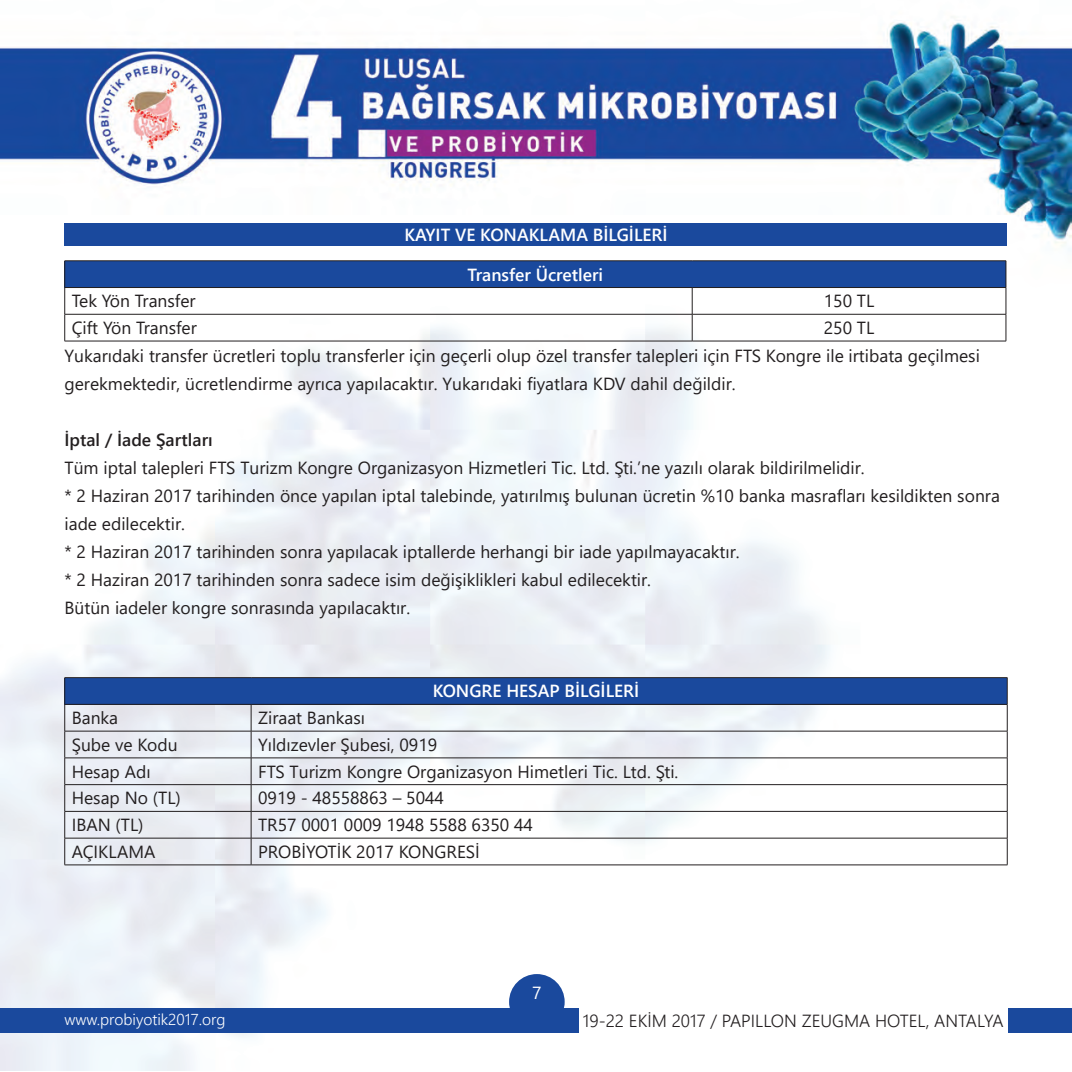
<style>
.page{position:relative;width:1072px;height:1072px;background:#fff}
.page>*{position:absolute;margin:0;border:0;box-sizing:border-box;transform-origin:0 0}
.t1{font:17.5px/28px "Segoe UI";color:#231f20}
.t2{font:600 17.5px "Segoe UI";color:#fff}
.t3{font:300 17.5px "Segoe UI";color:#231f20}
.t4{font:600 17.5px "Segoe UI";color:#231f20}
.t5{font:17.5px "Segoe UI";color:#fff}
.t6{font:300 15.75px "Segoe UI";color:#fff}
</style>
<div class="page">
<img style="left:1px;top:20px;width:1070px;height:1050px">
<div style="left:1008px;top:1008px;width:63px;height:25px;background:#1a499d"></div>
<div style="left:0;top:1008px;width:578px;height:25px;background:#1a499d"></div>
<div style="left:509px;top:974px;width:55px;height:55px;background:#1a499d;border-radius:50%"></div>
<div style="left:64px;top:223px;width:943px;height:23px;background:#1a499d"></div>
<div style="left:65px;top:261px;width:940px;height:26px;background:#1a499d"></div>
<hr style="left:64px;top:260px;width:628px;height:1px;background:#231f20">
<hr style="left:692px;top:260px;width:314px;height:1px;background:#231f20">
<hr style="left:64px;top:287px;width:628px;height:1px;background:#231f20">
<hr style="left:692px;top:287px;width:314px;height:1px;background:#231f20">
<hr style="left:64px;top:314px;width:628px;height:1px;background:#231f20">
<svg style="left:64px;top:261px;width:1px;height:80px"></svg>
<hr style="left:692px;top:314px;width:314px;height:1px;background:#231f20">
<svg style="left:692px;top:288px;width:1px;height:53px"></svg>
<svg style="left:1005px;top:261px;width:1px;height:80px"></svg>
<hr style="left:64px;top:341px;width:628px;height:1px;background:#231f20">
<hr style="left:692px;top:341px;width:314px;height:1px;background:#231f20">
<div style="left:65px;top:677px;width:942px;height:27px;background:#1a499d"></div>
<hr style="left:64px;top:677px;width:187px;height:1px;background:#231f20">
<hr style="left:251px;top:677px;width:756px;height:1px;background:#231f20">
<hr style="left:64px;top:704px;width:187px;height:1px;background:#231f20">
<hr style="left:251px;top:704px;width:756px;height:1px;background:#231f20">
<hr style="left:64px;top:730px;width:187px;height:1px;background:#231f20">
<hr style="left:251px;top:730px;width:756px;height:1px;background:#231f20">
<hr style="left:64px;top:757px;width:187px;height:1px;background:#231f20">
<hr style="left:251px;top:757px;width:756px;height:1px;background:#231f20">
<hr style="left:64px;top:784px;width:187px;height:1px;background:#231f20">
<hr style="left:251px;top:784px;width:756px;height:1px;background:#231f20">
<hr style="left:64px;top:811px;width:187px;height:1px;background:#231f20">
<hr style="left:251px;top:811px;width:756px;height:1px;background:#231f20">
<hr style="left:64px;top:837px;width:187px;height:1px;background:#231f20">
<svg style="left:64px;top:678px;width:1px;height:186px"></svg>
<hr style="left:251px;top:837px;width:756px;height:1px;background:#231f20">
<svg style="left:251px;top:704px;width:1px;height:160px"></svg>
<svg style="left:1006px;top:678px;width:1px;height:186px"></svg>
<hr style="left:64px;top:864px;width:187px;height:1px;background:#231f20">
<hr style="left:251px;top:864px;width:756px;height:1px;background:#231f20">
<p class="t2" style="left:404px;top:221px;width:265px">KAYIT VE KONAKLAMA BİLGİLERİ</p>
<p class="t2" style="left:467px;top:260px;width:137px">Transfer Ücretleri</p>
<p class="t1" style="left:72px;top:287px;width:125px">Tek Yön Transfer</p>
<p class="t1" style="left:823px;top:287px;width:52px">150 TL</p>
<p class="t1" style="left:72px;top:313px;width:127px">Çift Yön Transfer</p>
<p class="t1" style="left:64px;top:313px;width:916px;text-indent:759px">250 TL<br>Yukarıdaki transfer ücretleri toplu transferler için geçerli olup özel transfer talepleri için FTS Kongre ile irtibata geçilmesi gerekmektedir, ücretlendirme ayrıca yapılacaktır. Yukarıdaki fiyatlara KDV dahil değildir.</p>
<p class="t4" style="left:64px;top:426px;width:150px">İptal / İade Şartları</p>
<p class="t1" style="left:64px;top:454px;width:936px">Tüm iptal talepleri FTS Turizm Kongre Organizasyon Hizmetleri Tic. Ltd. Şti.’ne yazılı olarak bildirilmelidir.<br>* 2 Haziran 2017 tarihinden önce yapılan iptal talebinde, yatırılmış bulunan ücretin %10 banka masrafları kesildikten sonra iade edilecektir.<br>* 2 Haziran 2017 tarihinden sonra yapılacak iptallerde herhangi bir iade yapılmayacaktır.<br>* 2 Haziran 2017 tarihinden sonra sadece isim değişiklikleri kabul edilecektir.<br>Bütün iadeler kongre sonrasında yapılacaktır.</p>
<p class="t2" style="left:432px;top:677px;width:208px">KONGRE HESAP BİLGİLERİ</p>
<p class="t1" style="left:72px;top:703px;width:48px">Banka</p>
<p class="t1" style="left:258px;top:703px;width:108px">Ziraat Bankası</p>
<p class="t1" style="left:72px;top:730px;width:107px">Şube ve Kodu</p>
<p class="t1" style="left:258px;top:730px;width:181px">Yıldızevler Şubesi, 0919</p>
<p class="t1" style="left:72px;top:757px;width:80px">Hesap Adı</p>
<p class="t1" style="left:258px;top:757px;width:422px">FTS Turizm Kongre Organizasyon Himetleri Tic. Ltd. Şti.</p>
<p class="t1" style="left:72px;top:783px;width:111px">Hesap No (TL)</p>
<p class="t1" style="left:258px;top:783px;width:187px">0919 - 48558863 – 5044</p>
<p class="t1" style="left:72px;top:810px;width:73px">IBAN (TL)</p>
<p class="t1" style="left:258px;top:810px;width:276px">TR57 0001 0009 1948 5588 6350 44</p>
<p class="t1" style="left:72px;top:837px;width:85px">AÇIKLAMA</p>
<p class="t1" style="left:258px;top:837px;width:223px">PROBİYOTİK 2017 KONGRESİ</p>
<p class="t5" style="left:532px;top:978px;width:11px">7</p>
<p class="t6" style="left:64px;top:1006px;width:162px">www.probiyotik2017.org</p>
<p class="t3" style="left:583px;top:1006px;width:422px">19-22 EKİM 2017 / PAPILLON ZEUGMA HOTEL, ANTALYA</p>
</div>
